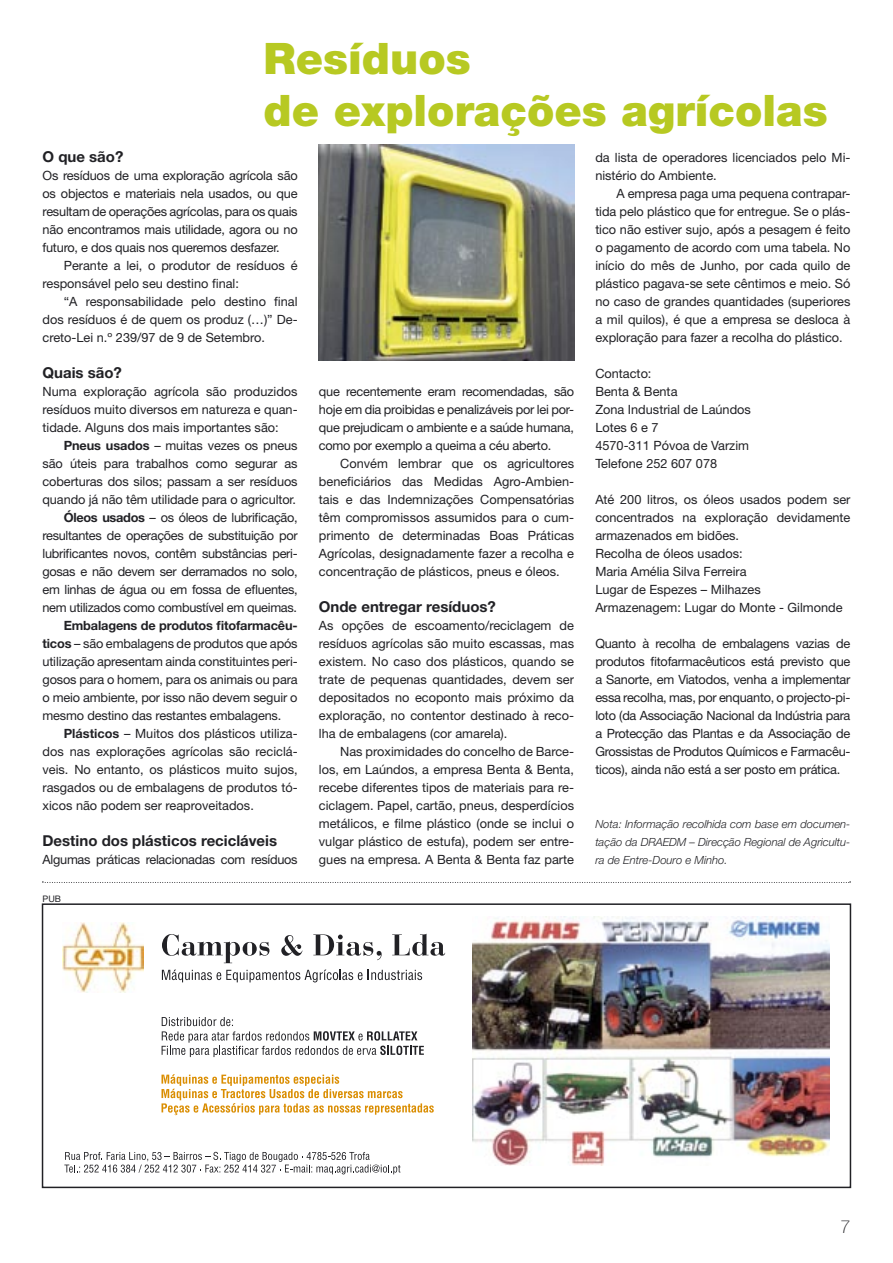
<style>
.page{position:relative;width:893px;height:1263px;background:#fff}
.page>*{position:absolute;margin:0;border:0;box-sizing:border-box;transform-origin:0 0}
._03a_Titulo{font:900 43.5px/52.2px "Helvetica Neue";color:#b7c922}
.t1{font:100 18px "Helvetica Neue";color:#212125}
._02a_SubTitulo{font:700 15px "Helvetica Neue";color:#212125}
._01a_Texto{font:12.75px/18px "Helvetica Neue";color:#212125;text-align:justify}
._01a_Texto-2{font:12.75px "Helvetica Neue";letter-spacing:-.02em;color:#212125}
._06a_Nota{font:italic 300 11.25px/18px "Helvetica Neue";color:#212125;text-align:justify}
._01a_Texto-3{font:9px "Helvetica Neue";color:#212125}
.s1{font-weight:700}
</style>
<div class="page">
<img style="left:472px;top:916px;width:358px;height:250px">
<svg style="left:162px;top:934px;width:107px;height:29px"></svg>
<svg style="left:281px;top:935px;width:21px;height:21px"></svg>
<svg style="left:313px;top:934px;width:69px;height:26px"></svg>
<svg style="left:392px;top:933px;width:53px;height:23px"></svg>
<svg style="left:162px;top:969px;width:260px;height:13px"></svg>
<svg style="left:64px;top:1152px;width:336px;height:22px"></svg>
<svg style="left:161px;top:1074px;width:273px;height:41px"></svg>
<svg style="left:162px;top:1017px;width:262px;height:40px"></svg>
<img style="left:63px;top:922px;width:80px;height:70px">
<div style="left:42px;top:903px;width:809px;height:285px;border:2px solid #212125"></div>
<svg style="left:43px;top:882px;width:808px;height:1px"></svg>
<img style="left:319px;top:144px;width:255px;height:216px">
<p class="_03a_Titulo" style="left:264px;top:32px;width:566px">Resíduos<br>de explorações agrícolas</p>
<p class="_01a_Texto" style="left:595px;top:148px;width:257px">da lista de operadores licenciados pelo Mi&shy;nistério do Ambiente.</p>
<p class="_01a_Texto" style="left:595px;top:184px;width:257px;text-indent:21px">A empresa paga uma pequena contrapar&shy;tida pelo plástico que for entregue. Se o plás&shy;tico não estiver sujo, após a pesagem é feito o pagamento de acordo com uma tabela. No início do mês de Junho, por cada quilo de plástico pagava-se sete cêntimos e meio. Só no caso de grandes quantidades (superiores a mil quilos), é que a empresa se desloca à exploração para fazer a recolha do plástico.</p>
<p class="_01a_Texto" style="left:595px;top:364px;width:58px">Contacto:</p>
<p class="_01a_Texto" style="left:595px;top:382px;width:84px">Benta &amp; Benta</p>
<p class="_01a_Texto" style="left:595px;top:400px;width:157px">Zona Industrial de Laúndos</p>
<p class="_01a_Texto" style="left:595px;top:418px;width:65px">Lotes 6 e 7</p>
<p class="_01a_Texto" style="left:595px;top:436px;width:155px">4570-311 Póvoa de Varzim</p>
<p class="_01a_Texto" style="left:595px;top:454px;width:123px">Telefone 252 607 078</p>
<p class="_01a_Texto" style="left:595px;top:490px;width:257px">Até 200 litros, os óleos usados podem ser concentrados na exploração devidamente armazenados em bidões.</p>
<p class="_01a_Texto" style="left:595px;top:544px;width:149px">Recolha de óleos usados:</p>
<p class="_01a_Texto" style="left:595px;top:562px;width:153px">Maria Amélia Silva Ferreira</p>
<p class="_01a_Texto" style="left:595px;top:580px;width:167px">Lugar de Espezes – Milhazes</p>
<p class="_01a_Texto" style="left:595px;top:598px;width:249px">Armazenagem: Lugar do Monte - Gilmonde</p>
<p class="_01a_Texto" style="left:595px;top:634px;width:257px">Quanto à recolha de embalagens vazias de produtos fitofarmacêuticos está previsto que a Sanorte, em Viatodos, venha a implementar essa recolha, mas, por enquanto, o projecto-pi&shy;loto (da Associação Nacional da Indústria para a Protecção das Plantas e da Associação de Grossistas de Produtos Químicos e Farmacêu&shy;ticos), ainda não está a ser posto em prática.</p>
<p class="_02a_SubTitulo" style="left:43px;top:147px;width:82px">O que são?</p>
<p class="_01a_Texto" style="left:43px;top:166px;width:257px">Os resíduos de uma exploração agrícola são os objectos e materiais nela usados, ou que resultam de operações agrícolas, para os quais não encontramos mais utilidade, agora ou no futuro, e dos quais nos queremos desfazer.</p>
<p class="_01a_Texto" style="left:43px;top:256px;width:257px;text-indent:21px">Perante a lei, o produtor de resíduos é responsável pelo seu destino final:</p>
<p class="_01a_Texto" style="left:43px;top:292px;width:257px;text-indent:21px">“A responsabilidade pelo destino final dos resíduos é de quem os produz (…)” De&shy;creto-Lei n.º 239/97 de 9 de Setembro.</p>
<p class="_02a_SubTitulo" style="left:43px;top:363px;width:81px">Quais são?</p>
<p class="_01a_Texto" style="left:43px;top:382px;width:257px">Numa exploração agrícola são produzidos resíduos muito diversos em natureza e quan&shy;tidade. Alguns dos mais importantes são:</p>
<p class="_01a_Texto" style="left:43px;top:436px;width:257px;text-indent:21px"><span class="s1">Pneus usados</span> – muitas vezes os pneus são úteis para trabalhos como segurar as coberturas dos silos; passam a ser resíduos quando já não têm utilidade para o agricultor.</p>
<p class="_01a_Texto" style="left:43px;top:508px;width:257px;text-indent:21px"><span class="s1">Óleos usados</span> – os óleos de lubrificação, resultantes de operações de substituição por lubrificantes novos, contêm substâncias peri&shy;gosas e não devem ser derramados no solo, em linhas de água ou em fossa de efluentes, nem utilizados como combustível em queimas.</p>
<p class="_01a_Texto" style="left:43px;top:616px;width:257px;text-indent:21px"><span class="s1">Embalagens de produtos fitofarmacêu&shy;ticos</span> – são embalagens de produtos que após utilização apresentam ainda constituintes peri&shy;gosos para o homem, para os animais ou para o meio ambiente, por isso não devem seguir o mesmo destino das restantes embalagens.</p>
<p class="_01a_Texto" style="left:43px;top:724px;width:257px;text-indent:21px"><span class="s1">Plásticos</span> – Muitos dos plásticos utiliza&shy;dos nas explorações agrícolas são reciclá&shy;veis. No entanto, os plásticos muito sujos, rasgados ou de embalagens de produtos tó&shy;xicos não podem ser reaproveitados.</p>
<p class="_02a_SubTitulo" style="left:43px;top:831px;width:236px">Destino dos plásticos recicláveis</p>
<p class="_01a_Texto-2" style="left:43px;top:852px;width:257px">Algumas práticas relacionadas com resíduos</p>
<p class="_01a_Texto" style="left:319px;top:382px;width:257px">que recentemente eram recomendadas, são hoje em dia proibidas e penalizáveis por lei por&shy;que prejudicam o ambiente e a saúde humana, como por exemplo a queima a céu aberto.</p>
<p class="_01a_Texto" style="left:319px;top:454px;width:257px;text-indent:21px">Convém lembrar que os agricultores beneficiários das Medidas Agro-Ambien&shy;tais e das Indemnizações Compensatórias têm compromissos assumidos para o cum&shy;primento de determinadas Boas Práticas Agrícolas, designadamente fazer a recolha e concentração de plásticos, pneus e óleos.</p>
<p class="_02a_SubTitulo" style="left:319px;top:597px;width:178px">Onde entregar resíduos?</p>
<p class="_01a_Texto" style="left:319px;top:616px;width:257px">As opções de escoamento/reciclagem de resíduos agrícolas são muito escassas, mas existem. No caso dos plásticos, quando se trate de pequenas quantidades, devem ser depositados no ecoponto mais próximo da exploração, no contentor destinado à reco&shy;lha de embalagens (cor amarela).</p>
<p class="_01a_Texto" style="left:319px;top:742px;width:257px;text-indent:21px">Nas proximidades do concelho de Barce&shy;los, em Laúndos, a empresa Benta &amp; Benta, recebe diferentes tipos de materiais para re&shy;ciclagem. Papel, cartão, pneus, desperdícios metálicos, e filme plástico (onde se inclui o vulgar plástico de estufa), podem ser entre&shy;gues na empresa. A Benta &amp; Benta faz parte</p>
<p class="_06a_Nota" style="left:595px;top:815px;width:257px">Nota: Informação recolhida com base em documen&shy;tação da DRAEDM – Direcção Regional de Agricultu&shy;ra de Entre-Douro e Minho.</p>
<p class="_01a_Texto-3" style="left:43px;top:893px;width:20px">PUB</p>
<h2 class="t1" style="left:840px;top:1216px;width:12px">7</h2>
</div>
